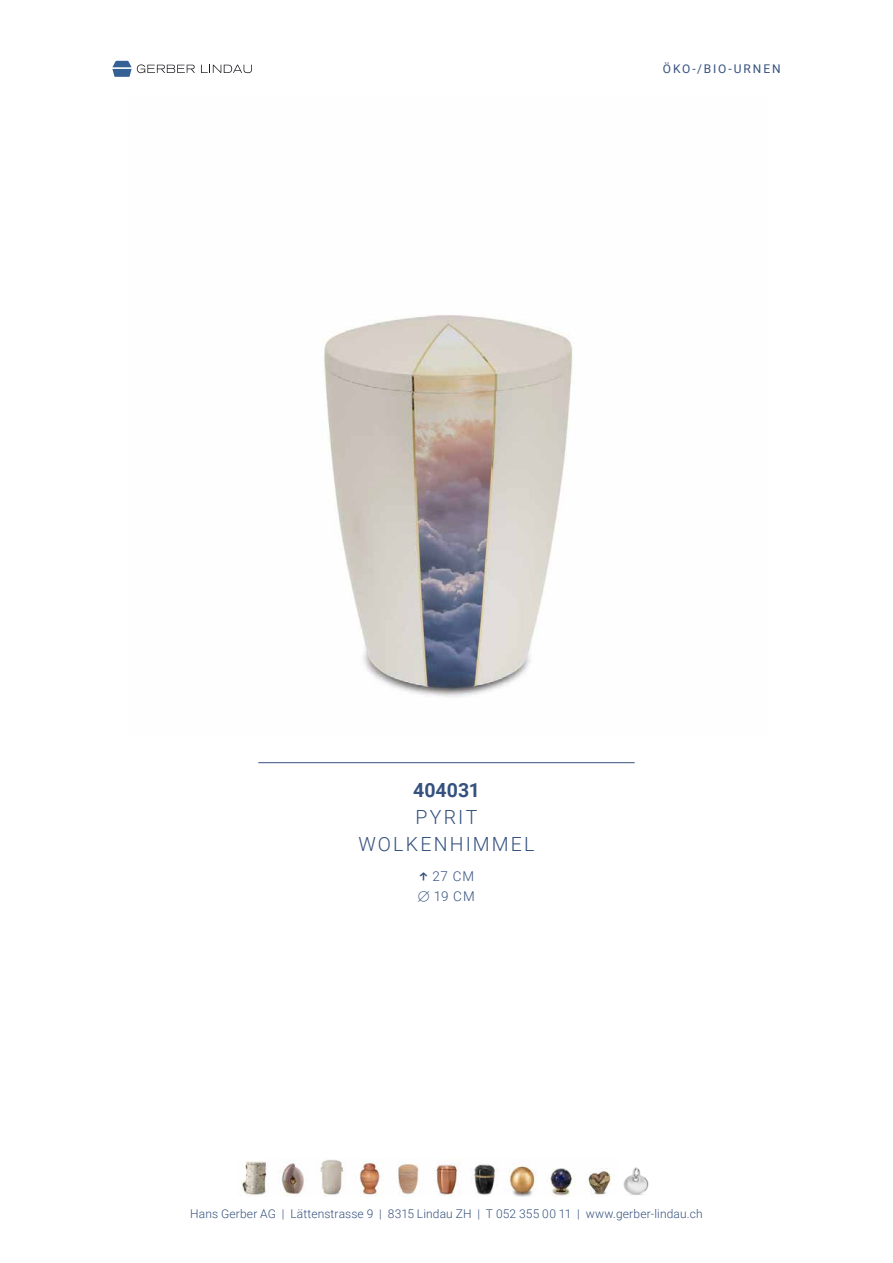
<style>
.page{position:relative;width:893px;height:1263px;background:#fff}
.page>*{position:absolute;margin:0;border:0;box-sizing:border-box;transform-origin:0 0}
.t1{font:300 19.5px/27px "Roboto";letter-spacing:.11em;color:#35517e;text-align:center}
.t2{font:700 19.5px "Roboto";letter-spacing:.005em;color:#35517e}
.t3{font:300 13.5px/19.5px "Roboto";letter-spacing:.065em;color:#35517e;text-align:right}
.t4{font:300 12px "Roboto";letter-spacing:.01em;color:#35517e}
.t5{font:12px "Roboto";letter-spacing:.155em;color:#35517e}
</style>
<div class="page">
<svg style="left:112px;top:61px;width:83px;height:16px"></svg>
<svg style="left:201px;top:65px;width:51px;height:8px"></svg>
<hr style="left:258px;top:762px;width:377px;height:1px;background:#35517e">
<img style="left:324px;top:315px;width:251px;height:382px">
<img style="left:241px;top:1159px;width:408px;height:37px">
<p class="t5" style="left:663px;top:60px;width:119px">ÖKO-/BIO-URNEN</p>
<h1 class="t2" style="left:413px;top:776px;width:68px">404031</h1>
<h1 class="t1" style="left:358px;top:803px;width:178px">PYRIT<br>WOLKENHIMMEL</h1>
<p class="t3" style="left:418px;top:866px;width:58px">27 CM<br>∅ 19 CM</p>
<p class="t4" style="left:190px;top:1205px;width:514px">Hans Gerber AG | Lättenstrasse 9 | 8315 Lindau ZH | T 052 355 00 11 | www.gerber-lindau.ch</p>
</div>
